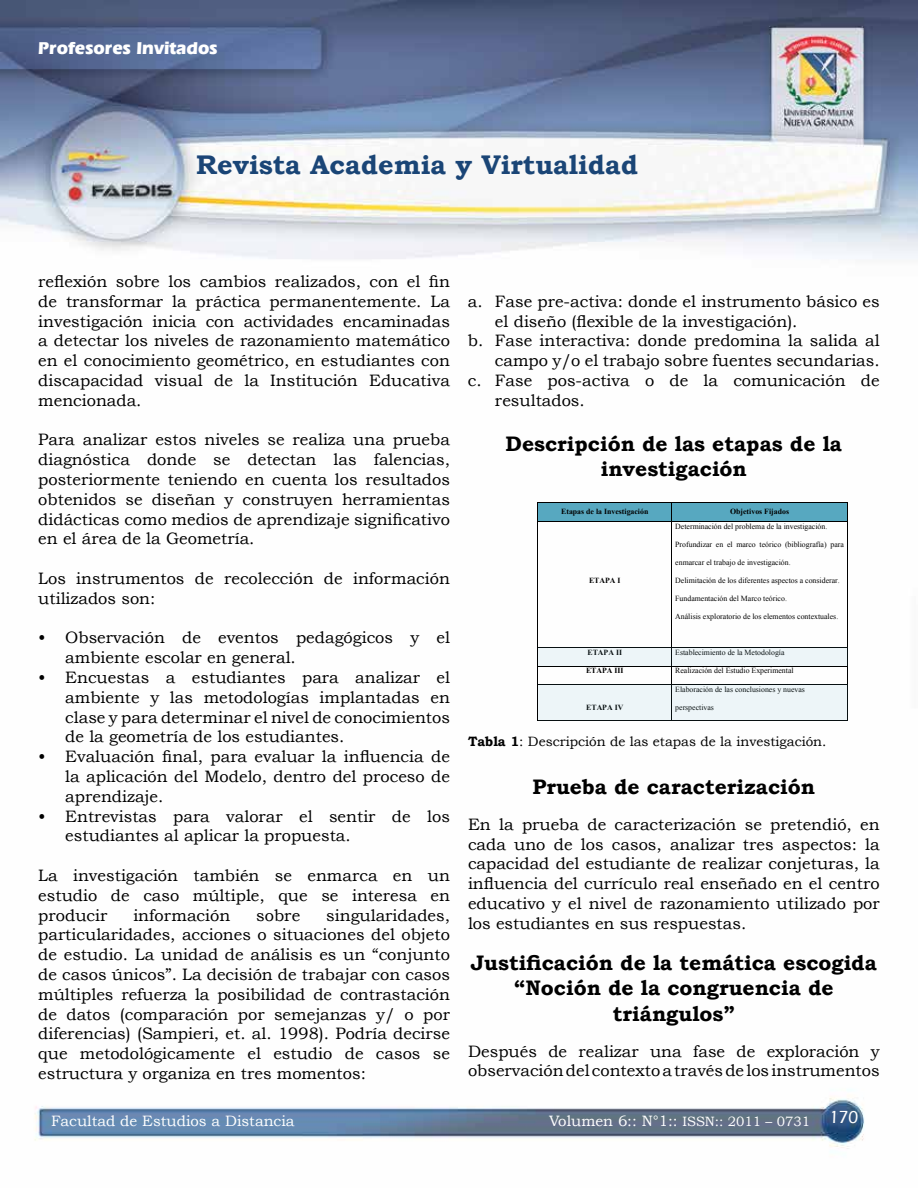
<style>
.page{position:relative;width:918px;height:1188px;background:#fff}
.page>*{position:absolute;margin:0;border:0;box-sizing:border-box;transform-origin:0 0}
.t1{font:700 27px "Bookman Old Style";color:#1a4576}
.t2{font:700 21px/25.2px "Bookman Old Style";color:#000;text-align:center}
.t3{font:700 18px "Eras IT Cby BT";color:#fff}
.t4{font:500 18px "Eras ITC";color:#fff}
.t5{font:16.5px/19.8px "Bookman Old Style";color:#000;text-align:justify}
.t6{font:15px "Bookman Old Style";color:#fff}
.t7{font:13.5px "Bookman Old Style";color:#000}
.t8{font:7.8px "Times New Roman";color:#000}
.t9{font:700 7.8px "Times New Roman";color:#000}
.s1{font-weight:700}
.s2{font-size:13.5px}
</style>
<div class="page">
<img style="left:0;top:0;width:918px;height:1149px">
<hr style="left:538px;top:521px;width:134px;height:1px;background:#000">
<hr style="left:672px;top:521px;width:175px;height:1px;background:#000">
<svg style="left:847px;top:503px;width:1px;height:18px"></svg>
<hr style="left:538px;top:521px;width:1px;height:126px;background:#000">
<hr style="left:672px;top:521px;width:1px;height:126px;background:#000">
<hr style="left:847px;top:521px;width:1px;height:126px;background:#000">
<hr style="left:538px;top:666px;width:134px;height:1px;background:#000">
<hr style="left:672px;top:666px;width:175px;height:1px;background:#000">
<svg style="left:538px;top:667px;width:1px;height:17px"></svg>
<svg style="left:672px;top:667px;width:1px;height:17px"></svg>
<svg style="left:847px;top:647px;width:1px;height:38px"></svg>
<hr style="left:538px;top:721px;width:134px;height:1px;background:#000">
<hr style="left:672px;top:721px;width:175px;height:1px;background:#000">
<hr style="left:847px;top:685px;width:1px;height:36px;background:#000">
<div style="left:538px;top:503px;width:309px;height:18px;background:#58a9c1"></div>
<div style="left:538px;top:647px;width:309px;height:19px;background:#edf5f8"></div>
<div style="left:538px;top:684px;width:309px;height:37px;background:#edf5f8"></div>
<p class="t3" style="left:38px;top:37px;width:181px">Profesores Invitados</p>
<h1 class="t1" style="left:196px;top:149px;width:443px">Revista Academia y Virtualidad</h1>
<p class="t5" style="left:38px;top:271px;width:413px">reflexión sobre los cambios realizados, con el fin de transformar la práctica permanentemente. La investigación inicia con actividades encaminadas a detectar los niveles de razonamiento matemático en el conocimiento geométrico, en estudiantes con discapacidad visual de la Institución Educativa mencionada.</p>
<p class="t5" style="left:38px;top:430px;width:413px">Para analizar estos niveles se realiza una prueba diagnóstica donde se detectan las falencias, posteriormente teniendo en cuenta los resultados obtenidos se diseñan y construyen herramientas didácticas como medios de aprendizaje significativo en el área de la Geometría.</p>
<p class="t5" style="left:38px;top:568px;width:413px">Los instrumentos de recolección de información utilizados son:</p>
<p class="t5" style="left:65px;top:628px;width:386px;text-indent:-27px">• Observación de eventos pedagógicos y el ambiente escolar en general.</p>
<p class="t5" style="left:65px;top:667px;width:386px;text-indent:-27px">• Encuestas a estudiantes para analizar el ambiente y las metodologías implantadas en clase y para determinar el nivel de conocimientos de la geometría de los estudiantes.</p>
<p class="t5" style="left:65px;top:747px;width:386px;text-indent:-27px">• Evaluación final, para evaluar la influencia de la aplicación del Modelo, dentro del proceso de aprendizaje.</p>
<p class="t5" style="left:65px;top:806px;width:386px;text-indent:-27px">• Entrevistas para valorar el sentir de los estudiantes al aplicar la propuesta.</p>
<p class="t5" style="left:38px;top:865px;width:413px">La investigación también se enmarca en un estudio de caso múltiple, que se interesa en producir</p>
<p class="t5" style="left:38px;top:905px;width:413px;text-indent:288px">singularidades, particularidades, acciones o situaciones del objeto de estudio. La unidad de análisis es un “conjunto de casos únicos”. La decisión de trabajar con casos múltiples refuerza la posibilidad de contrastación de datos (comparación por semejanzas y/ o por diferencias) (Sampieri, et. al. 1998). Podría decirse que metodológicamente el estudio de casos se estructura y organiza en tres momentos:</p>
<p class="t5" style="left:133px;top:905px;width:98px">información</p>
<p class="t5" style="left:256px;top:905px;width:46px">sobre</p>
<p class="t5" style="left:468px;top:291px;width:413px">a. Fase pre-activa: donde el instrumento básico es</p>
<p class="t5" style="left:495px;top:311px;width:304px">el diseño (flexible de la investigación).</p>
<p class="t5" style="left:468px;top:331px;width:413px">b. Fase interactiva: donde predomina la salida al</p>
<p class="t5" style="left:495px;top:351px;width:386px">campo y/o el trabajo sobre fuentes secundarias.</p>
<p class="t5" style="left:468px;top:370px;width:413px">c. Fase pos-activa o de la comunicación de</p>
<p class="t5" style="left:495px;top:390px;width:91px">resultados.</p>
<p class="t2" style="left:506px;top:431px;width:338px">Descripción de las etapas de la investigación</p>
<p class="t9" style="left:561px;top:506px;width:89px">Etapas de la Investigación</p>
<p class="t9" style="left:730px;top:506px;width:60px">Objetivos Fijados</p>
<p class="t9" style="left:589px;top:575px;width:33px">ETAPA I</p>
<p class="t8" style="left:664px;top:521px;width:165px">- Determinación del problema de la investigación.</p>
<p class="t8" style="left:664px;top:539px;width:182px">- Profundizar en el marco teórico (bibliografía) para</p>
<p class="t8" style="left:675px;top:557px;width:117px">enmarcar el trabajo de investigación.</p>
<p class="t8" style="left:664px;top:575px;width:178px">- Delimitación de los diferentes aspectos a considerar.</p>
<p class="t8" style="left:664px;top:593px;width:125px">- Fundamentación del Marco teórico.</p>
<p class="t8" style="left:664px;top:611px;width:176px">- Análisis exploratorio de los elementos contextuales.</p>
<p class="t9" style="left:588px;top:647px;width:36px">ETAPA II</p>
<p class="t8" style="left:675px;top:647px;width:111px">Establecimiento de la Metodología</p>
<p class="t9" style="left:586px;top:665px;width:39px">ETAPA III</p>
<p class="t8" style="left:675px;top:666px;width:120px">Realización del Estudio Experimental</p>
<p class="t9" style="left:586px;top:702px;width:39px">ETAPA IV</p>
<p class="t8" style="left:675px;top:684px;width:131px">Elaboración de las conclusiones y nuevas</p>
<p class="t8" style="left:675px;top:702px;width:40px">perspectivas</p>
<p class="t7" style="left:468px;top:733px;width:360px"><span class="s1">Tabla 1</span>: Descripción de las etapas de la investigación.</p>
<p class="t2" style="left:533px;top:774px;width:284px">Prueba de caracterización</p>
<p class="t5" style="left:468px;top:814px;width:413px">En la prueba de caracterización se pretendió, en cada uno de los casos, analizar tres aspectos: la capacidad del estudiante de realizar conjeturas, la influencia del currículo real enseñado en el centro educativo y el nivel de razonamiento utilizado por los estudiantes en sus respuestas.</p>
<p class="t2" style="left:471px;top:950px;width:408px">Justificación de la temática escogida “Noción de la congruencia de triángulos”</p>
<p class="t5" style="left:468px;top:1041px;width:413px">Después de realizar una fase de exploración y observación del contexto a través de los instrumentos</p>
<p class="t6" style="left:51px;top:1113px;width:245px">Facultad de Estudios a Distancia</p>
<p class="t6" style="left:549px;top:1113px;width:263px">Volumen 6:: N°1:: <span class="s2">ISSN:: 2011 – 0731</span></p>
<p class="t4" style="left:829px;top:1107px;width:31px">170</p>
</div>
